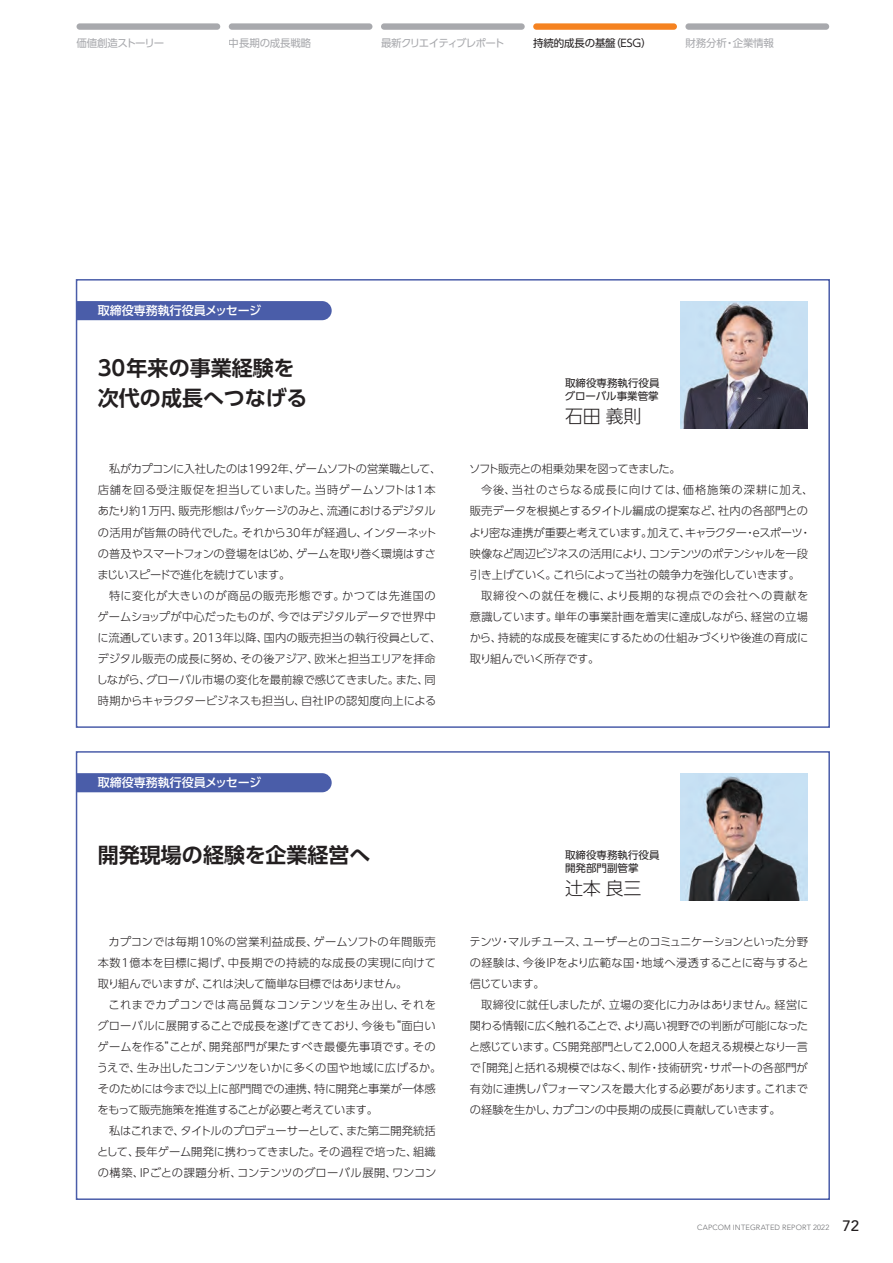
<style>
.page{position:relative;width:893px;height:1263px;background:#fff}
.page>*{position:absolute;margin:0;border:0;box-sizing:border-box;transform-origin:0 0}
.t1{font:700 21px/30px "UD Shin Go Pro De";color:#231f20}
.t2{font:300 18px "UD Shin Go Pro";letter-spacing:-.02em;color:#231f20}
.t3{font:500 12px "UD Shin Go Pro";color:#fff}
.t4{font:300 11.25px/21px "UD Shin Go Pro";letter-spacing:-.005em;color:#231f20}
.t5{font:10.5px/13.5px "UD Shin Go Pro";color:#231f20}
.t6{font:10.5px "UD Shin Go Pro";letter-spacing:-.02em;color:#a8a9ad}
.t7{font:10.5px "UD Shin Go Pro";letter-spacing:-.085em;color:#a8a9ad}
.t8{font:10.5px "UD Shin Go Pro";letter-spacing:-.02em;color:#231f20}
.t9{font:10.5px "UD Shin Go Pro";letter-spacing:-.065em;color:#a8a9ad}
.t10{font:300 7.5px "Avenir LT Std";letter-spacing:.025em;color:#6c6d70}
.s1{font-weight:500;font-size:15px;color:#231f20}
</style>
<div class="page">
<div style="left:79px;top:301px;width:253px;height:19px;background:#4a5da9"></div>
<div style="left:76px;top:279px;width:754px;height:449px;border:2px solid #4a5da9"></div>
<img style="left:680px;top:301px;width:128px;height:128px">
<div style="left:79px;top:773px;width:253px;height:19px;background:#4a5da9"></div>
<div style="left:76px;top:751px;width:754px;height:449px;border:2px solid #4a5da9"></div>
<img style="left:680px;top:773px;width:128px;height:128px">
<div style="left:229px;top:23px;width:143px;height:7px;background:#a8a9ad;border-radius:3px"></div>
<div style="left:381px;top:23px;width:144px;height:7px;background:#a8a9ad;border-radius:3px"></div>
<div style="left:533px;top:23px;width:144px;height:7px;background:#f58220;border-radius:3px"></div>
<div style="left:685px;top:23px;width:144px;height:7px;background:#a8a9ad;border-radius:3px"></div>
<div style="left:77px;top:23px;width:143px;height:7px;background:#a8a9ad;border-radius:3px"></div>
<p class="t9" style="left:77px;top:35px;width:89px">価値創造ストーリー</p>
<p class="t6" style="left:229px;top:35px;width:84px">中長期の成長戦略</p>
<p class="t7" style="left:381px;top:35px;width:125px">最新クリエイティブレポート</p>
<p class="t8" style="left:533px;top:35px;width:120px">持続的成長の基盤（ESG）</p>
<p class="t6" style="left:685px;top:35px;width:90px">財務分析・企業情報</p>
<p class="t3" style="left:98px;top:301px;width:165px">取締役専務執行役員メッセージ</p>
<h1 class="t1" style="left:98px;top:353px;width:211px">30年来の事業経験を次代の成長へつなげる</h1>
<p class="t4" style="left:97px;top:458px;width:346px;text-indent:13px">私がカプコンに入社したのは1992年、ゲームソフトの営業職として、店舗を回る受注販促を担当していました。当時ゲームソフトは1本あたり約1万円、販売形態はパッケージのみと、流通におけるデジタルの活用が皆無の時代でした。それから30年が経過し、インターネットの普及やスマートフォンの登場をはじめ、ゲームを取り巻く環境はすさまじいスピードで進化を続けています。<br>　特に変化が大きいのが商品の販売形態です。かつては先進国のゲームショップが中心だったものが、今ではデジタルデータで世界中に流通しています。2013年以降、国内の販売担当の執行役員として、デジタル販売の成長に努め、その後アジア、欧米と担当エリアを拝命しながら、グローバル市場の変化を最前線で感じてきました。また、同時期からキャラクタービジネスも担当し、自社IPの認知度向上による</p>
<p class="t3" style="left:98px;top:773px;width:165px">取締役専務執行役員メッセージ</p>
<h1 class="t1" style="left:98px;top:840px;width:274px">開発現場の経験を企業経営へ</h1>
<p class="t4" style="left:97px;top:930px;width:346px">　カプコンでは毎期10%の営業利益成長、ゲームソフトの年間販売本数1億本を目標に掲げ、中長期での持続的な成長の実現に向けて取り組んでいますが、これは決して簡単な目標ではありません。<br>　これまでカプコンでは高品質なコンテンツを生み出し、それをグローバルに展開することで成長を遂げてきており、今後も“面白いゲームを作る”ことが、開発部門が果たすべき最優先事項です。そのうえで、生み出したコンテンツをいかに多くの国や地域に広げるか。そのためには今まで以上に部門間での連携、特に開発と事業が一体感をもって販売施策を推進することが必要と考えています。<br>　私はこれまで、タイトルのプロデューサーとして、また第二開発統括として、長年ゲーム開発に携わってきました。その過程で培った、組織の構築、IPごとの課題分析、コンテンツのグローバル展開、ワンコン</p>
<p class="t5" style="left:565px;top:376px;width:96px">取締役専務執行役員グローバル事業管掌</p>
<h2 class="t2" style="left:565px;top:401px;width:78px">石田 義則</h2>
<p class="t4" style="left:469px;top:458px;width:346px">ソフト販売との相乗効果を図ってきました。<br>　今後、当社のさらなる成長に向けては、価格施策の深耕に加え、販売データを根拠とするタイトル編成の提案など、社内の各部門とのより密な連携が重要と考えています。加えて、キャラクター・eスポーツ・映像など周辺ビジネスの活用により、コンテンツのポテンシャルを一段引き上げていく。これらによって当社の競争力を強化していきます。<br>　取締役への就任を機に、より長期的な視点での会社への貢献を意識しています。単年の事業計画を着実に達成しながら、経営の立場から、持続的な成長を確実にするための仕組みづくりや後進の育成に取り組んでいく所存です。</p>
<p class="t5" style="left:565px;top:848px;width:96px">取締役専務執行役員開発部門副管掌</p>
<h2 class="t2" style="left:565px;top:874px;width:78px">辻本 良三</h2>
<p class="t4" style="left:469px;top:930px;width:341px">テンツ・マルチユース、ユーザーとのコミュニケーションといった分野の経験は、今後IPをより広範な国・地域へ浸透することに寄与すると信じています。<br>　取締役に就任しましたが、立場の変化に力みはありません。経営に関わる情報に広く触れることで、より高い視野での判断が可能になったと感じています。CS開発部門として2,000人を超える規模となり一言で「開発」と括れる規模ではなく、制作・技術研究・サポートの各部門が有効に連携しパフォーマンスを最大化する必要があります。これまでの経験を生かし、カプコンの中長期の成長に貢献していきます。</p>
<p class="t10" style="left:697px;top:1223px;width:163px">CAPCOM INTEGRATED REPORT 2022 <span class="s1">72</span></p>
</div>
